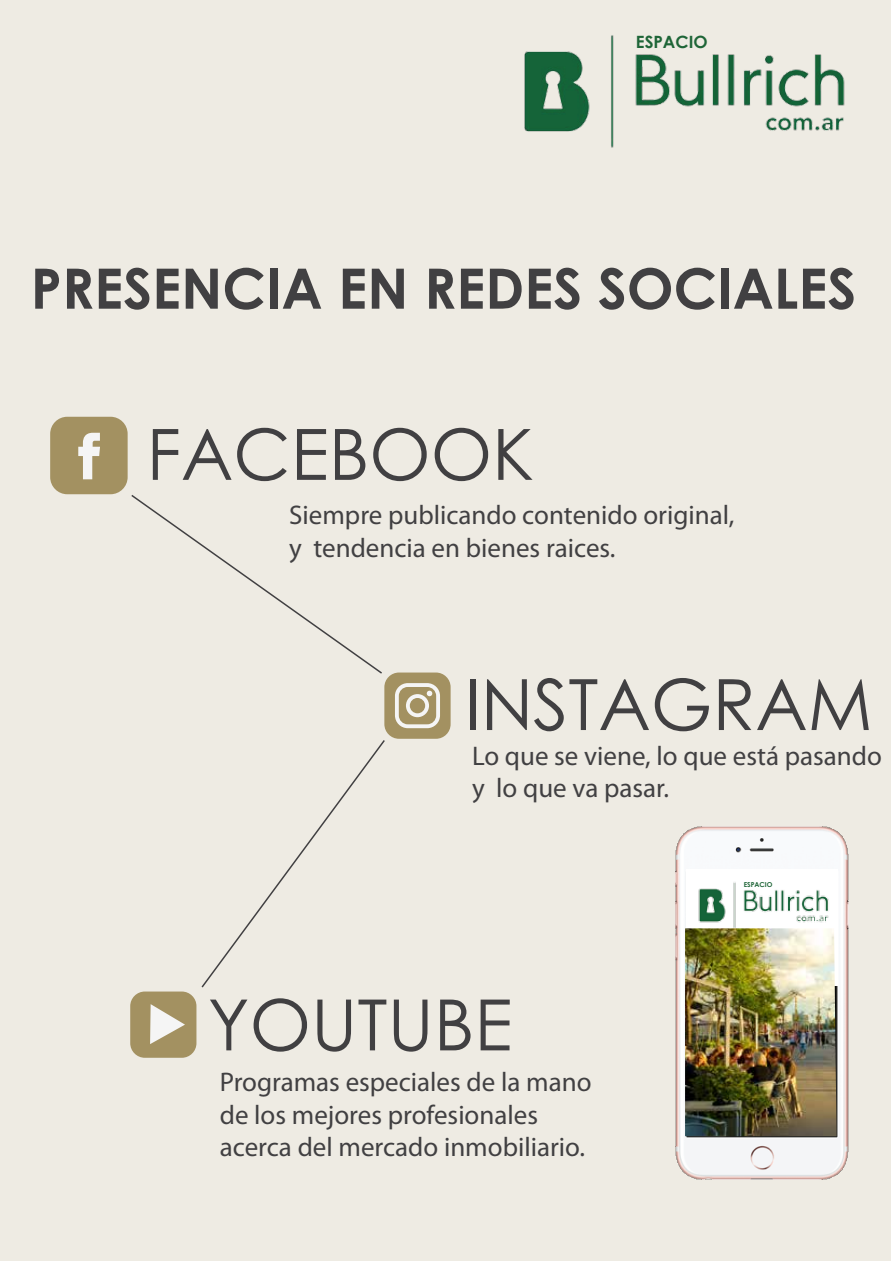
<style>
.page{position:relative;width:893px;height:1263px;background:#fff}
.page>*{position:absolute;margin:0;border:0;box-sizing:border-box;transform-origin:0 0}
.t1{font:70.65px "Century Gothic";color:#414042}
.t2{font:700 55.65px "Century Gothic";color:#414042}
.t3{font:27px/32.4px "Myriad Pro";color:#414042}
.t4{font:700 16.95px "Century Gothic";color:#1e6537}
.t5{font:700 6.75px "Century Gothic";color:#1e6537}
</style>
<div class="page">
<div style="left:0;top:0;width:891px;height:1261px;background:#eeebe3"></div>
<img style="left:675px;top:827px;width:173px;height:352px">
<div style="left:686px;top:870px;width:151px;height:116px;background:#fff"></div>
<img style="left:698px;top:882px;width:131px;height:46px">
<div style="left:384px;top:672px;width:67px;height:67px;background:#a39161;border-radius:15px"></div>
<svg style="left:395px;top:683px;width:45px;height:45px"></svg>
<div style="left:50px;top:417px;width:78px;height:77px;background:#a39161;border-radius:17px"></div>
<svg style="left:78px;top:433px;width:22px;height:46px"></svg>
<svg style="left:131px;top:495px;width:251px;height:179px"></svg>
<div style="left:130px;top:991px;width:66px;height:67px;background:#a39161;border-radius:15px"></div>
<svg style="left:150px;top:1004px;width:35px;height:40px"></svg>
<svg style="left:201px;top:740px;width:184px;height:248px"></svg>
<img style="left:524px;top:35px;width:321px;height:113px">
<img style="left:685px;top:928px;width:152px;height:208px">
<p class="t4" style="left:636px;top:29px;width:73px">ESPACIO</p>
<h2 class="t2" style="left:31px;top:246px;width:827px">PRESENCIA EN REDES SOCIALES</h2>
<h1 class="t1" style="left:147px;top:405px;width:389px">FACEBOOK</h1>
<p class="t3" style="left:289px;top:499px;width:447px">Siempre publicando contenido original, y tendencia en bienes raices.</p>
<h1 class="t1" style="left:465px;top:655px;width:409px">INSTAGRAM</h1>
<p class="t3" style="left:472px;top:739px;width:411px">Lo que se viene, lo que está pasando y lo que va pasar.</p>
<h1 class="t1" style="left:208px;top:975px;width:306px">YOUTUBE</h1>
<p class="t3" style="left:220px;top:1066px;width:373px">Programas especiales de la mano de los mejores profesionales acerca del mercado inmobiliario.</p>
<p class="t5" style="left:744px;top:880px;width:30px">ESPACIO</p>
</div>
